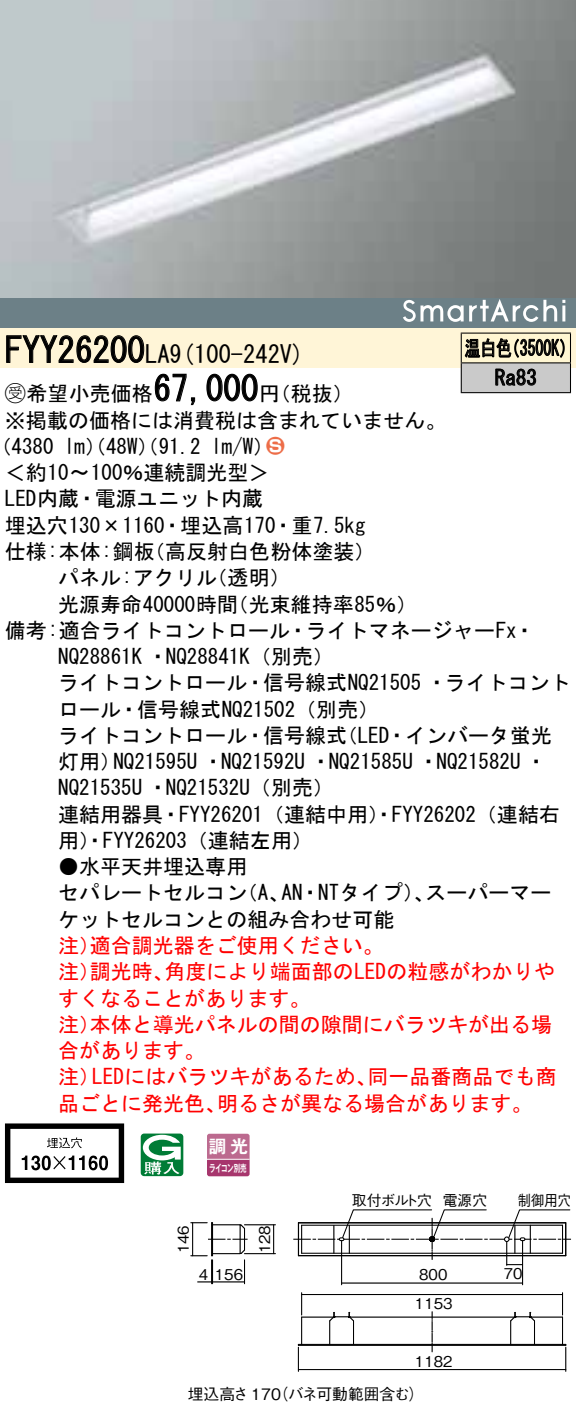
<style>
.page{position:relative;width:576px;height:1413px;background:#fff}
.page>*{position:absolute;margin:0;border:0;box-sizing:border-box;transform-origin:0 0}
.t1{font:35px "MS Gothic";color:#000}
.t2{font:24.5px "MS Gothic";color:#000}
.t3{font:21px/26.2px "MS Gothic";color:#000}
.t4{font:21px/26.2px "MS Gothic";color:#f00}
.t5{font:21px/29.8px "MS Gothic";color:#000;scale:.75 1}
.t6{font:21px "Ford Classification 1";color:#ed6d48}
.t7{font:17.5px "Gothic MB101 Pro De Bold 90 pv RKSJ H";color:#fff}
.t8{font:15.75px "Gothic BBB Pro Medium 90 pv RKSJ H";color:#000}
.t9{font:14.7px "Gothic BBB Pro Medium 90 pv RKSJ H";color:#000}
.t10{font:14.7px "Gothic BBB Pro Medium 90 pv RKSJ H";color:#000;scale:.89 1}
.t11{font:10.15px "Gothic MB101 Pro De Bold 90 pv RKSJ H";letter-spacing:-.05em;color:#fff;scale:.65 1}
.s1{font-family:"Ford Classification 1"}
.s2{color:#fff}
</style>
<div class="page">
<div style="left:0;top:298px;width:575px;height:29px;background:#6c8087"></div>
<svg style="left:403px;top:300px;width:60px;height:22px"></svg>
<svg style="left:469px;top:299px;width:96px;height:23px"></svg>
<div style="left:0;top:327px;width:575px;height:40px;background:#fff5d7"></div>
<svg style="left:6px;top:335px;width:139px;height:28px"></svg>
<svg style="left:154px;top:373px;width:42px;height:32px"></svg>
<svg style="left:206px;top:373px;width:52px;height:29px"></svg>
<svg style="left:5px;top:1123px;width:119px;height:59px"></svg>
<svg style="left:141px;top:1133px;width:42px;height:42px"></svg>
<svg style="left:207px;top:1133px;width:42px;height:43px;background:#b65b86"></svg>
<hr style="left:207px;top:1158px;width:42px;height:1px;background:#fff">
<div style="left:461px;top:333px;width:109px;height:30px;background:#fff6d2"></div>
<div style="left:461px;top:363px;width:109px;height:29px;background:#cacaca"></div>
<hr style="left:460px;top:332px;width:110px;height:1px;background:#000">
<hr style="left:569px;top:333px;width:2px;height:29px;background:#000">
<hr style="left:460px;top:362px;width:110px;height:1px;background:#000">
<hr style="left:569px;top:363px;width:2px;height:29px;background:#000">
<hr style="left:460px;top:392px;width:110px;height:1px;background:#000">
<svg style="left:460px;top:333px;width:104px;height:59px"></svg>
<hr style="left:561px;top:1292px;width:2px;height:22px;background:#000">
<hr style="left:301px;top:1293px;width:261px;height:1px;background:#000">
<hr style="left:298px;top:1368px;width:267px;height:1px;background:#000">
<hr style="left:298px;top:1344px;width:267px;height:1px;background:#000">
<hr style="left:302px;top:1343px;width:260px;height:1px;background:#000">
<svg style="left:298px;top:1292px;width:4px;height:79px"></svg>
<svg style="left:431px;top:1311px;width:1px;height:40px"></svg>
<hr style="left:529px;top:1316px;width:33px;height:1px;background:#000">
<hr style="left:301px;top:1316px;width:33px;height:1px;background:#000">
<hr style="left:348px;top:1316px;width:167px;height:1px;background:#000">
<hr style="left:561px;top:1316px;width:2px;height:28px;background:#000">
<svg style="left:562px;top:1343px;width:4px;height:28px"></svg>
<svg style="left:328px;top:1311px;width:27px;height:33px"></svg>
<svg style="left:509px;top:1311px;width:26px;height:33px"></svg>
<hr style="left:244px;top:1252px;width:31px;height:2px;background:#000">
<hr style="left:244px;top:1223px;width:31px;height:2px;background:#000">
<svg style="left:273px;top:1224px;width:1px;height:29px"></svg>
<hr style="left:521px;top:1240px;width:2px;height:44px;background:#000">
<hr style="left:341px;top:1240px;width:1px;height:44px;background:#000">
<hr style="left:341px;top:1282px;width:181px;height:1px;background:#000">
<svg style="left:191px;top:1222px;width:56px;height:61px"></svg>
<svg style="left:293px;top:1209px;width:277px;height:56px"></svg>
<h1 class="t1" style="left:5px;top:332px;width:142px">FYY26200</h1>
<p class="t2" style="left:145px;top:341px;width:161px">LA (9 100-242 (V</p>
<h1 class="t1" style="left:153px;top:371px;width:106px">67,000</h1>
<p class="t3" style="left:5px;top:380px;width:442px"><span class="s1">B</span>希望小売価格<br>※掲載の価格には消費税は含まれていません。</p>
<p class="t6" style="left:266px;top:435px;width:19px">2<span class="s2">3</span></p>
<p class="t3" style="left:259px;top:380px;width:96px">（円税抜(</p>
<p class="t3" style="left:211px;top:433px;width:64px">l m (W/</p>
<p class="t3" style="left:-9px;top:433px;width:65px">（4380</p>
<p class="t3" style="left:5px;top:459px;width:266px">＜約10〜100％連続調光型&lt;</p>
<p class="t3" style="left:5px;top:485px;width:259px">LED内蔵・電源ユニット内蔵</p>
<p class="t3" style="left:5px;top:512px;width:362px">埋込穴130×1160・埋込高170・重7.5kg</p>
<p class="t3" style="left:144px;top:538px;width:233px">（高反射白色粉体塗装(</p>
<p class="t3" style="left:64px;top:433px;width:138px">lm）（48 ）（W 91.2</p>
<p class="t3" style="left:5px;top:538px;width:151px">仕様:本体:鋼板</p>
<p class="t3" style="left:58px;top:564px;width:160px">パネル:アクリル</p>
<p class="t3" style="left:206px;top:564px;width:86px">（透明(</p>
<p class="t5" style="left:494px;top:333px;width:57px;text-indent:-30px">温白色<br>Ra83</p>
<p class="t5" style="left:504px;top:333px;width:96px">（3500 (K</p>
<p class="t3" style="left:58px;top:590px;width:181px">光源寿命40000時間</p>
<p class="t3" style="left:5px;top:617px;width:531px">備考:適合ライトコントロール・ライトマネージャーFx・</p>
<p class="t3" style="left:58px;top:643px;width:277px">NQ28861K ・NQ28841 （K 別売(</p>
<p class="t3" style="left:58px;top:669px;width:514px">ライトコントロール・信号線式NQ21505 ・ライトコント</p>
<p class="t3" style="left:58px;top:695px;width:322px">ロール・信号線式NQ21502（別売(</p>
<p class="t3" style="left:336px;top:722px;width:217px">（LED・インバータ蛍光</p>
<p class="t3" style="left:227px;top:590px;width:191px">（光束維持率85％(</p>
<p class="t3" style="left:113px;top:722px;width:435px;text-indent:-55px">ライトコントロール・信号線式<br>NQ21595U ・NQ21592U ・NQ21585U ・NQ21582 ・U</p>
<p class="t3" style="left:58px;top:748px;width:503px">灯用）<br>NQ21535U ・NQ21532 （U 別売(<br>連結用器具・FYY26201（連結中用）・FYY26202（連結右用）・FYY26203（連結左用(</p>
<p class="t3" style="left:58px;top:853px;width:190px">●水平天井埋込専用</p>
<p class="t3" style="left:425px;top:879px;width:127px">スーパーマー</p>
<p class="t3" style="left:281px;top:879px;width:154px">AN・NTタイプ）、</p>
<p class="t3" style="left:58px;top:879px;width:337px">セパレートセルコン<br>ケットセルコンとの組み合わせ可能</p>
<p class="t4" style="left:90px;top:932px;width:295px">適合調光器をご使用ください。</p>
<p class="t3" style="left:237px;top:879px;width:54px">（、A</p>
<p class="t4" style="left:58px;top:932px;width:43px">注）</p>
<p class="t4" style="left:164px;top:958px;width:391px">角度により端面部のLEDの粒感がわかりや</p>
<p class="t4" style="left:90px;top:958px;width:85px">調光時、</p>
<p class="t4" style="left:58px;top:958px;width:43px">注）</p>
<p class="t4" style="left:58px;top:984px;width:253px">すくなることがあります。</p>
<p class="t4" style="left:90px;top:1010px;width:463px">本体と導光パネルの間の隙間にバラツキが出る場</p>
<p class="t4" style="left:58px;top:1010px;width:148px">注）<br>合があります。</p>
<p class="t4" style="left:92px;top:1063px;width:286px">LEDにはバラツキがあるため、</p>
<p class="t4" style="left:367px;top:1063px;width:190px">同一品番商品でも商</p>
<p class="t4" style="left:58px;top:1063px;width:43px">注）</p>
<p class="t4" style="left:58px;top:1089px;width:169px">品ごとに発光色、</p>
<p class="t4" style="left:217px;top:1089px;width:317px">明るさが異なる場合があります。</p>
<p class="t7" style="left:209px;top:1131px;width:41px">調光</p>
<p class="t11" style="left:209px;top:1159px;width:59px">ライコン別売</p>
<p class="t9" style="left:171px;top:1253px;width:30px;rotate:-90deg">146</p>
<p class="t9" style="left:253px;top:1253px;width:30px;rotate:-90deg">128</p>
<p class="t9" style="left:198px;top:1262px;width:11px">4</p>
<p class="t9" style="left:215px;top:1262px;width:30px">156</p>
<p class="t9" style="left:351px;top:1188px;width:82px">取付ボルト穴</p>
<p class="t9" style="left:442px;top:1188px;width:46px">電源穴</p>
<p class="t10" style="left:517px;top:1188px;width:61px">制御用穴</p>
<p class="t9" style="left:419px;top:1262px;width:30px">800</p>
<p class="t9" style="left:415px;top:1291px;width:39px">1153</p>
<p class="t9" style="left:503px;top:1260px;width:20px">70</p>
<p class="t9" style="left:415px;top:1349px;width:39px">1182</p>
<p class="t8" style="left:272px;top:1381px;width:153px">（バネ可動範囲含む(</p>
<p class="t8" style="left:188px;top:1381px;width:95px">埋込高さ 170</p>
</div>
